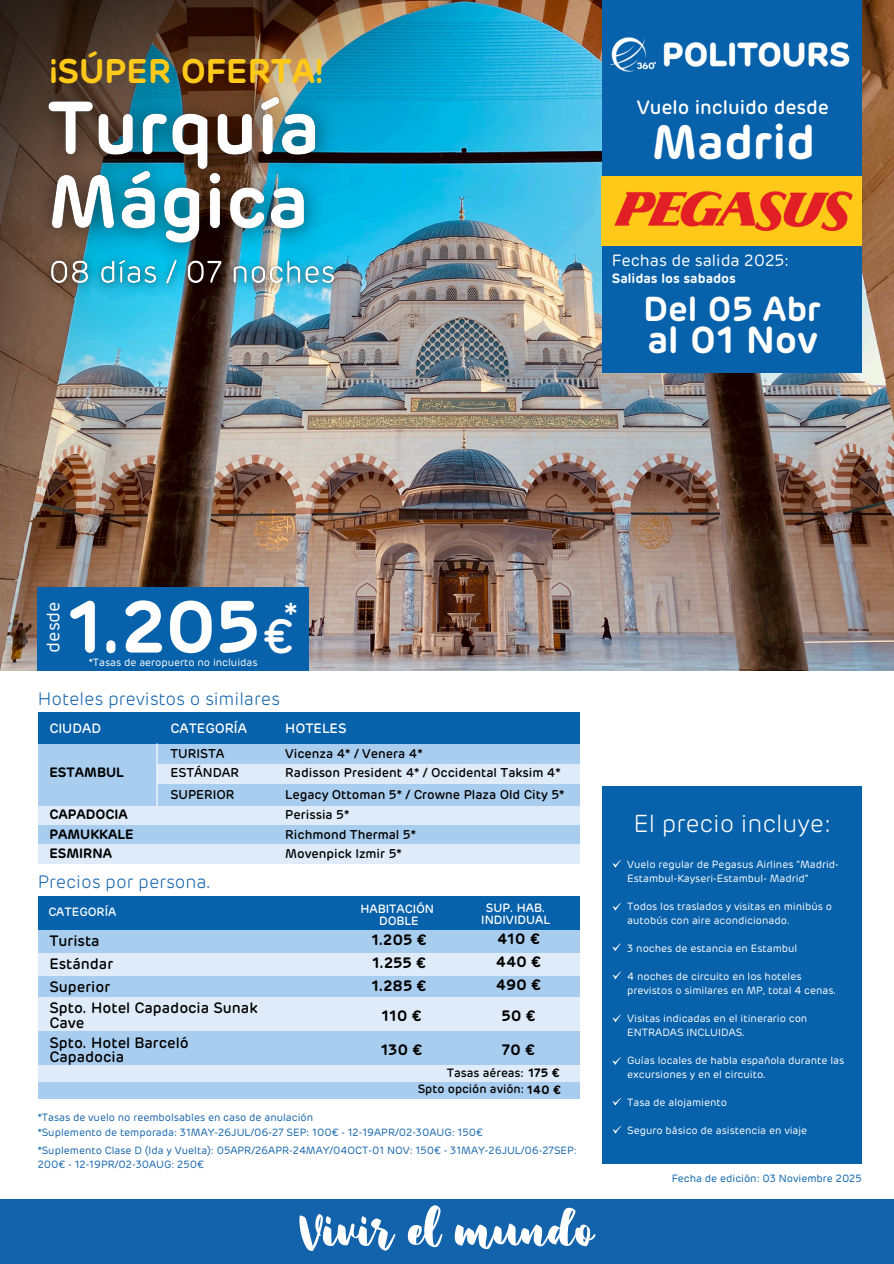
<style>
.page{position:relative;width:894px;height:1264px;background:#fff}
.page>*{position:absolute;margin:0;border:0;box-sizing:border-box;transform-origin:0 0}
.t1{font:600 73.2px "Rubrik";color:#fff}
.t2{font:69px "Hopipolla Free";color:#fff}
.t3{font:600 48px "Rubrik";color:#fff}
.t4{font:500 47.85px "Rubrik";color:#fff}
.t5{font:600 37.35px "Rubrik";color:#fff}
.t6{font:600 34.35px "Rubrik";color:#fff}
.t7{font:500 34.2px "Rubrik";color:#fff}
.t8{font:600 33.9px "Rubrik";color:#fec919}
.t9{font:300 24.6px "Rubrik";color:#fff}
.t10{font:500 19.35px "Rubrik";color:#fff}
.t11{font:300 18px "Rubrik";color:#1363ac}
.t12{font:18px "Rubrik";color:#fff}
.t13{font:16.2px "Rubrik";color:#fff}
.t14{font:500 15px/14.7px "Rubrik";color:#000}
.t15{font:600 15px "Rubrik";color:#000}
.t16{font:600 13.5px "Rubrik";color:#000}
.t17{font:500 13.5px "Rubrik";color:#fff}
.t18{font:600 13.35px "Rubrik";color:#fff}
.t19{font:500 12.75px "Rubrik";color:#000}
.t20{font:500 12px "Rubrik";color:#fff}
.t21{font:500 12px "Rubrik";color:#000}
.t22{font:10.5px/14px "Rubrik";color:#fff}
.t23{font:10.5px/14px "Rubrik";color:#1363ac}
.t24{font:10.5px "Rubrik";color:#0762ab}
.s1{font-weight:600}
</style>
<div class="page">
<img style="left:618px;top:0;width:275px;height:670px">
<div style="left:602px;top:786px;width:259px;height:377px;background:#0762ab"></div>
<div style="left:0;top:1199px;width:893px;height:64px;background:#1363ac"></div>
<div style="left:602px;top:0;width:259px;height:373px;background:#0762ab"></div>
<svg style="left:612px;top:860px;width:9px;height:7px"></svg>
<img style="left:618px;top:37px;width:232px;height:35px">
<svg style="left:612px;top:903px;width:9px;height:7px"></svg>
<svg style="left:612px;top:943px;width:9px;height:8px"></svg>
<svg style="left:612px;top:971px;width:9px;height:8px"></svg>
<div style="left:38px;top:742px;width:541px;height:64px;background:#a9cdee"></div>
<div style="left:38px;top:712px;width:541px;height:31px;background:#0762ab"></div>
<svg style="left:612px;top:1014px;width:9px;height:8px"></svg>
<svg style="left:612px;top:1057px;width:9px;height:7px"></svg>
<div style="left:38px;top:805px;width:541px;height:20px;background:#dfebf9"></div>
<svg style="left:612px;top:1098px;width:9px;height:7px"></svg>
<div style="left:601px;top:176px;width:260px;height:69px;background:#fec919"></div>
<img style="left:618px;top:191px;width:234px;height:40px">
<div style="left:157px;top:764px;width:422px;height:20px;background:#dfebf9"></div>
<div style="left:38px;top:930px;width:541px;height:22px;background:#a9cdee"></div>
<div style="left:38px;top:896px;width:541px;height:34px;background:#0762ab"></div>
<div style="left:38px;top:952px;width:541px;height:23px;background:#dfebf9"></div>
<div style="left:38px;top:975px;width:541px;height:23px;background:#a9cdee"></div>
<div style="left:38px;top:997px;width:541px;height:35px;background:#dfebf9"></div>
<div style="left:38px;top:1031px;width:541px;height:35px;background:#a9cdee"></div>
<div style="left:38px;top:1065px;width:541px;height:17px;background:#dfebf9"></div>
<div style="left:38px;top:1081px;width:541px;height:17px;background:#a9cdee"></div>
<hr style="left:156px;top:743px;width:1px;height:62px;background:#fff">
<svg style="left:612px;top:1126px;width:9px;height:7px"></svg>
<div style="left:38px;top:825px;width:541px;height:20px;background:#a9cdee"></div>
<div style="left:38px;top:844px;width:541px;height:20px;background:#dfebf9"></div>
<img style="left:0;top:0;width:618px;height:671px">
<img style="left:16px;top:66px;width:332px;height:213px">
<img style="left:36px;top:244px;width:314px;height:55px">
<p class="t8" style="left:49px;top:57px;width:275px">¡SÚPER OFERTA!</p>
<p class="t10" style="left:636px;top:99px;width:194px">Vuelo incluido desde</p>
<p class="t3" style="left:651px;top:121px;width:165px">Madrid</p>
<p class="t13" style="left:611px;top:253px;width:178px">Fechas de salida 2025:</p>
<p class="t18" style="left:611px;top:273px;width:125px">Salidas los sabados</p>
<p class="t6" style="left:643px;top:294px;width:179px">Del 05 Abr</p>
<p class="t5" style="left:647px;top:323px;width:171px">al 01 Nov</p>
<p class="t12" style="left:45px;top:652px;width:52px;rotate:-90deg">desde</p>
<h3 class="t1" style="left:66px;top:595px;width:195px">1.205</h3>
<p class="t7" style="left:284px;top:599px;width:15px">*</p>
<p class="t4" style="left:262px;top:615px;width:33px">€</p>
<p class="t22" style="left:89px;top:656px;width:170px">*Tasas de aeropuerto no incluidas</p>
<p class="t11" style="left:38px;top:690px;width:243px">Hoteles previstos o similares</p>
<p class="t17" style="left:49px;top:722px;width:53px">CIUDAD</p>
<p class="t17" style="left:285px;top:722px;width:63px">HOTELES</p>
<p class="t19" style="left:285px;top:747px;width:139px">Vicenza 4* / Venera 4*</p>
<p class="t17" style="left:170px;top:722px;width:78px">CATEGORÍA</p>
<p class="t19" style="left:170px;top:747px;width:56px">TURISTA</p>
<p class="t19" style="left:170px;top:767px;width:70px">ESTÁNDAR</p>
<p class="t19" style="left:285px;top:766px;width:277px">Radisson President 4* / Occidental Taksim 4*</p>
<p class="t19" style="left:170px;top:788px;width:66px">SUPERIOR</p>
<p class="t19" style="left:285px;top:788px;width:280px">Legacy Ottoman 5* / Crowne Plaza Old City 5*</p>
<p class="t16" style="left:49px;top:766px;width:76px">ESTAMBUL</p>
<p class="t16" style="left:49px;top:808px;width:80px">CAPADOCIA</p>
<p class="t19" style="left:285px;top:809px;width:65px">Perissia 5*</p>
<p class="t16" style="left:49px;top:827px;width:86px">PAMUKKALE</p>
<p class="t19" style="left:285px;top:828px;width:132px">Richmond Thermal 5*</p>
<p class="t16" style="left:49px;top:847px;width:64px">ESMIRNA</p>
<p class="t19" style="left:285px;top:847px;width:118px">Movenpick Izmir 5*</p>
<p class="t11" style="left:38px;top:874px;width:175px">Precios por persona.</p>
<p class="t20" style="left:48px;top:906px;width:69px">CATEGORÍA</p>
<p class="t20" style="left:360px;top:903px;width:75px">HABITACIÓN</p>
<p class="t20" style="left:379px;top:915px;width:41px">DOBLE</p>
<p class="t14" style="left:49px;top:934px;width:52px">Turista</p>
<p class="t15" style="left:371px;top:933px;width:57px">1.205 €</p>
<p class="t20" style="left:486px;top:902px;width:61px">SUP. HAB.</p>
<p class="t20" style="left:481px;top:914px;width:70px">INDIVIDUAL</p>
<p class="t15" style="left:497px;top:932px;width:44px">410 €</p>
<p class="t14" style="left:49px;top:957px;width:65px">Estándar</p>
<p class="t15" style="left:372px;top:956px;width:55px">1.255 €</p>
<p class="t15" style="left:496px;top:955px;width:46px">440 €</p>
<p class="t14" style="left:49px;top:980px;width:62px">Superior</p>
<p class="t15" style="left:371px;top:979px;width:56px">1.285 €</p>
<p class="t15" style="left:495px;top:978px;width:47px">490 €</p>
<p class="t15" style="left:381px;top:1008px;width:42px">110 €</p>
<p class="t15" style="left:501px;top:1008px;width:36px">50 €</p>
<p class="t14" style="left:49px;top:1001px;width:209px">Spto. Hotel Capadocia Sunak<br>Cave</p>
<p class="t14" style="left:49px;top:1035px;width:141px">Spto. Hotel Barceló<br>Capadocia</p>
<p class="t23" style="left:38px;top:1110px;width:277px">*Tasas de vuelo no reembolsables en caso de anulación</p>
<p class="t15" style="left:380px;top:1043px;width:43px">130 €</p>
<h6 class="t15" style="left:502px;top:1043px;width:34px">70 €</h6>
<h1 class="t21" style="left:446px;top:1067px;width:114px">Tasas aéreas: <span class="s1">175 €</span></h1>
<p class="t21" style="left:417px;top:1083px;width:144px">Spto opción avión: <span class="s1">140 €</span></p>
<p class="t23" style="left:38px;top:1126px;width:446px">*Suplemento de temporada: 31MAY-26JUL/06-27 SEP: 100€ - 12-19APR/02-30AUG: 150€</p>
<p class="t23" style="left:38px;top:1143px;width:540px">*Suplemento Clase D (Ida y Vuelta): 05APR/26APR-24MAY/04OCT-01 NOV: 150€ - 31MAY-26JUL/06-27SEP:<br>200€ - 12-19PR/02-30AUG: 250€</p>
<p class="t2" style="left:299px;top:1202px;width:296px">Vivir el mundo</p>
<h2 class="t9" style="left:633px;top:812px;width:199px">El precio incluye:</h2>
<p class="t22" style="left:627px;top:858px;width:213px">Vuelo regular de Pegasus Airlines “Madrid-<br>Estambul-Kayseri-Estambul- Madrid”</p>
<p class="t22" style="left:627px;top:900px;width:206px">Todos los traslados y visitas en minibús o autobús con aire acondicionado.</p>
<p class="t22" style="left:627px;top:942px;width:172px">3 noches de estancia en Estambul</p>
<p class="t22" style="left:627px;top:970px;width:210px">4 noches de circuito en los hoteles previstos o similares en MP, total 4 cenas.</p>
<p class="t22" style="left:627px;top:1012px;width:181px">Visitas indicadas en el itinerario con<br>ENTRADAS INCLUIDAS.</p>
<p class="t22" style="left:627px;top:1054px;width:218px">Guías locales de habla española durante las excursiones y en el circuito.</p>
<p class="t22" style="left:627px;top:1096px;width:101px">Tasa de alojamiento</p>
<p class="t22" style="left:627px;top:1124px;width:181px">Seguro básico de asistencia en viaje</p>
<h4 class="t24" style="left:671px;top:1173px;width:192px">Fecha de edición: 03 Noviembre 2025</h4>
</div>
